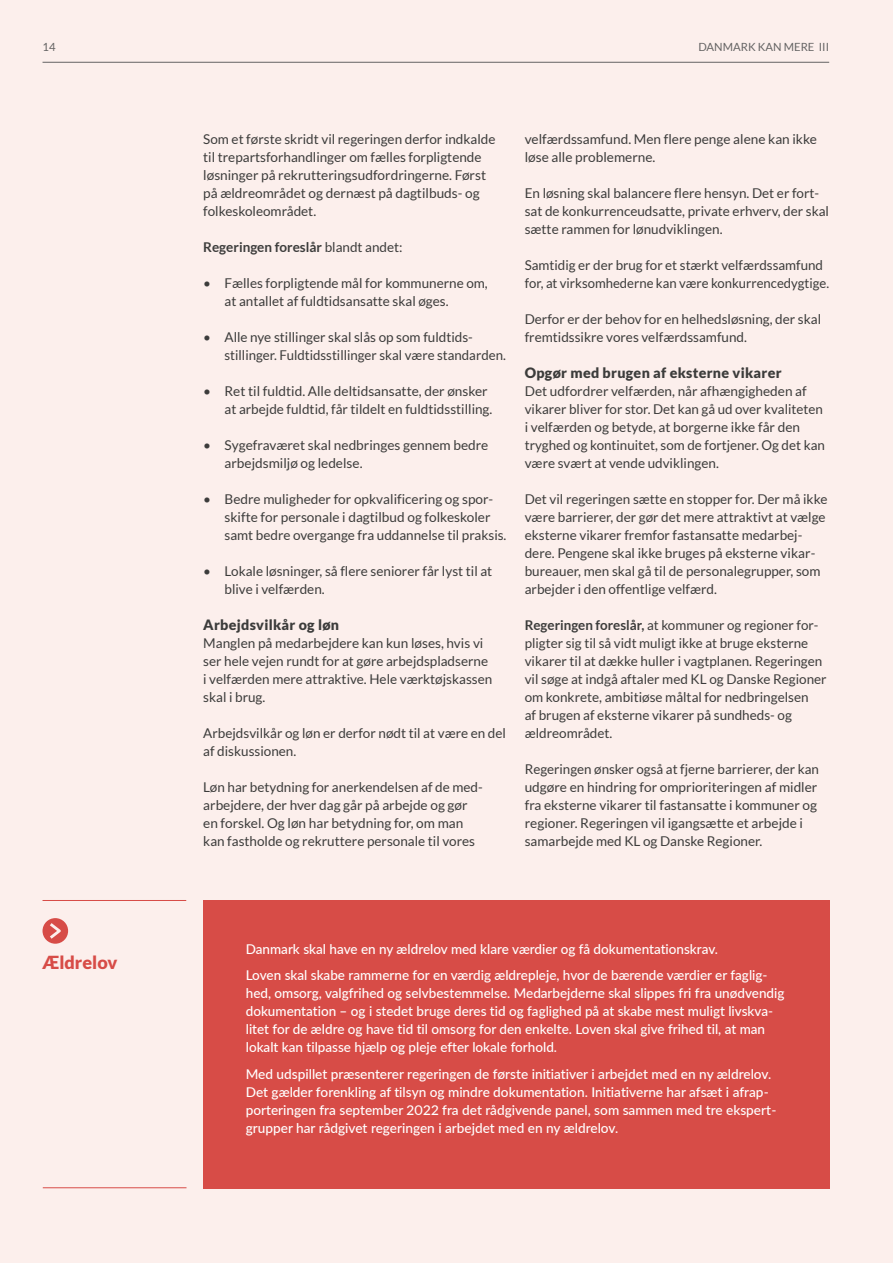
<style>
.page{position:relative;width:893px;height:1263px;background:#fcefec}
.page>*{position:absolute;margin:0;border:0;box-sizing:border-box;transform-origin:0 0}
.t1{font:900 18px "Lato";color:#d74c47}
.t2{font:900 14.25px "Lato";letter-spacing:.02em;color:#3c3c3b}
.t3{font:13.5px/18px "Lato";color:#3c3c3b}
.t4{font:500 13.5px/18px "Lato";color:#fff}
.t5{font:700 13.5px "Lato";color:#3c3c3b}
.t6{font:11.25px "Lato";color:#646363}
.s1{font-weight:400}
.s2{font-weight:700}
</style>
<div class="page">
<div style="left:203px;top:900px;width:626px;height:288px;background:#d74c47"></div>
<hr style="left:43px;top:900px;width:143px;height:1px;background:#d74c47">
<div style="left:43px;top:918px;width:25px;height:26px;background:#d74c47;border-radius:50%"></div>
<svg style="left:50px;top:923px;width:11px;height:16px"></svg>
<hr style="left:43px;top:1187px;width:144px;height:1px;background:#d74c47">
<hr style="left:43px;top:62px;width:786px;height:1px;background:#646363">
<p class="t6" style="left:43px;top:41px;width:15px">14</p>
<p class="t6" style="left:698px;top:41px;width:132px">DANMARK KAN MERE III</p>
<h1 class="t1" style="left:43px;top:951px;width:76px">Ældrelov</h1>
<p class="t3" style="left:203px;top:130px;width:294px">Som et første skridt vil regeringen derfor indkalde til trepartsforhandlinger om fælles forpligtende løsninger på rekrutteringsudfordringerne. Først på ældreområdet og dernæst på dagtilbuds- og folkeskoleområdet.</p>
<p class="t5" style="left:203px;top:239px;width:201px">Regeringen foreslår <span class="s1">blandt andet:</span></p>
<p class="t3" style="left:225px;top:274px;width:265px;text-indent:-21px">• Fælles forpligtende mål for kommunerne om, at antallet af fuldtidsansatte skal øges.</p>
<p class="t3" style="left:225px;top:328px;width:283px;text-indent:-21px">• Alle nye stillinger skal slås op som fuldtids&shy;stillinger. Fuldtidsstillinger skal være standarden.</p>
<p class="t3" style="left:225px;top:382px;width:269px;text-indent:-21px">• Ret til fuldtid. Alle deltidsansatte, der ønsker at arbejde fuldtid, får tildelt en fuldtidsstilling.</p>
<p class="t3" style="left:225px;top:436px;width:265px;text-indent:-21px">• Sygefraværet skal nedbringes gennem bedre arbejdsmiljø og ledelse.</p>
<p class="t3" style="left:224px;top:490px;width:283px;text-indent:-21px">• Bedre muligheder for opkvalificering og spor&shy;skifte for personale i dagtilbud og folkeskoler samt bedre overgange fra uddannelse til praksis.</p>
<p class="t3" style="left:224px;top:562px;width:269px;text-indent:-21px">• Lokale løsninger, så flere seniorer får lyst til at blive i velfærden.</p>
<p class="t2" style="left:203px;top:616px;width:137px">Arbejdsvilkår og løn</p>
<p class="t3" style="left:203px;top:634px;width:291px">Manglen på medarbejdere kan kun løses, hvis vi ser hele vejen rundt for at gøre arbejdspladserne i velfærden mere attraktive. Hele værktøjskassen skal i brug.</p>
<p class="t3" style="left:203px;top:724px;width:304px">Arbejdsvilkår og løn er derfor nødt til at være en del af diskussionen.</p>
<p class="t3" style="left:203px;top:778px;width:281px">Løn har betydning for anerkendelsen af de med&shy;arbejdere, der hver dag går på arbejde og gør en forskel. Og løn har betydning for, om man kan fastholde og rekruttere personale til vores</p>
<p class="t3" style="left:525px;top:130px;width:294px">velfærdssamfund. Men flere penge alene kan ikke løse alle problemerne.</p>
<p class="t3" style="left:525px;top:184px;width:306px">En løsning skal balancere flere hensyn. Det er fort&shy;sat de konkurrenceudsatte, private erhverv, der skal sætte rammen for lønudviklingen.</p>
<p class="t3" style="left:525px;top:256px;width:306px">Samtidig er der brug for et stærkt velfærdssamfund for, at virksomhederne kan være konkurrencedygtige.</p>
<p class="t3" style="left:525px;top:310px;width:298px">Derfor er der behov for en helhedsløsning, der skal fremtidssikre vores velfærdssamfund.</p>
<p class="t2" style="left:525px;top:364px;width:258px">Opgør med brugen af eksterne vikarer</p>
<p class="t3" style="left:525px;top:382px;width:302px">Det udfordrer velfærden, når afhængigheden af vikarer bliver for stor. Det kan gå ud over kvaliteten i velfærden og betyde, at borgerne ikke får den tryghed og kontinuitet, som de fortjener. Og det kan være svært at vende udviklingen.</p>
<p class="t3" style="left:525px;top:490px;width:304px">Det vil regeringen sætte en stopper for. Der må ikke være barrierer, der gør det mere attraktivt at vælge eksterne vikarer fremfor fastansatte medarbej&shy;dere. Pengene skal ikke bruges på eksterne vikar&shy;bureauer, men skal gå til de personalegrupper, som arbejder i den offentlige velfærd.</p>
<p class="t3" style="left:525px;top:616px;width:303px"><span class="s2">Regeringen foreslår,</span> at kommuner og regioner for&shy;pligter sig til så vidt muligt ikke at bruge eksterne vikarer til at dække huller i vagtplanen. Regeringen vil søge at indgå aftaler med KL og Danske Regioner om konkrete, ambitiøse måltal for nedbringelsen<br>af brugen af eksterne vikarer på sundheds- og ældreområdet.</p>
<p class="t3" style="left:525px;top:760px;width:296px">Regeringen ønsker også at fjerne barrierer, der kan udgøre en hindring for omprioriteringen af midler fra eksterne vikarer til fastansatte i kommuner og regioner. Regeringen vil igangsætte et arbejde i samarbejde med KL og Danske Regioner.</p>
<p class="t4" style="left:246px;top:935px;width:523px;line-height:26.5px">Danmark skal have en ny ældrelov med klare værdier og få dokumentationskrav.<br>Loven skal skabe rammerne for en værdig ældrepleje, hvor de bærende værdier er faglig-</p>
<p class="t4" style="left:246px;top:983px;width:540px">hed, omsorg, valgfrihed og selvbestemmelse. Medarbejderne skal slippes fri fra unødvendig dokumentation – og i stedet bruge deres tid og faglighed på at skabe mest muligt livskva&shy;litet for de ældre og have tid til omsorg for den enkelte. Loven skal give frihed til, at man lokalt kan tilpasse hjælp og pleje efter lokale forhold.</p>
<p class="t4" style="left:246px;top:1064px;width:532px">Med udspillet præsenterer regeringen de første initiativer i arbejdet med en ny ældrelov.<br>Det gælder forenkling af tilsyn og mindre dokumentation. Initiativerne har afsæt i afrap&shy;porteringen fra september 2022 fra det rådgivende panel, som sammen med tre ekspert&shy;grupper har rådgivet regeringen i arbejdet med en ny ældrelov.</p>
</div>
